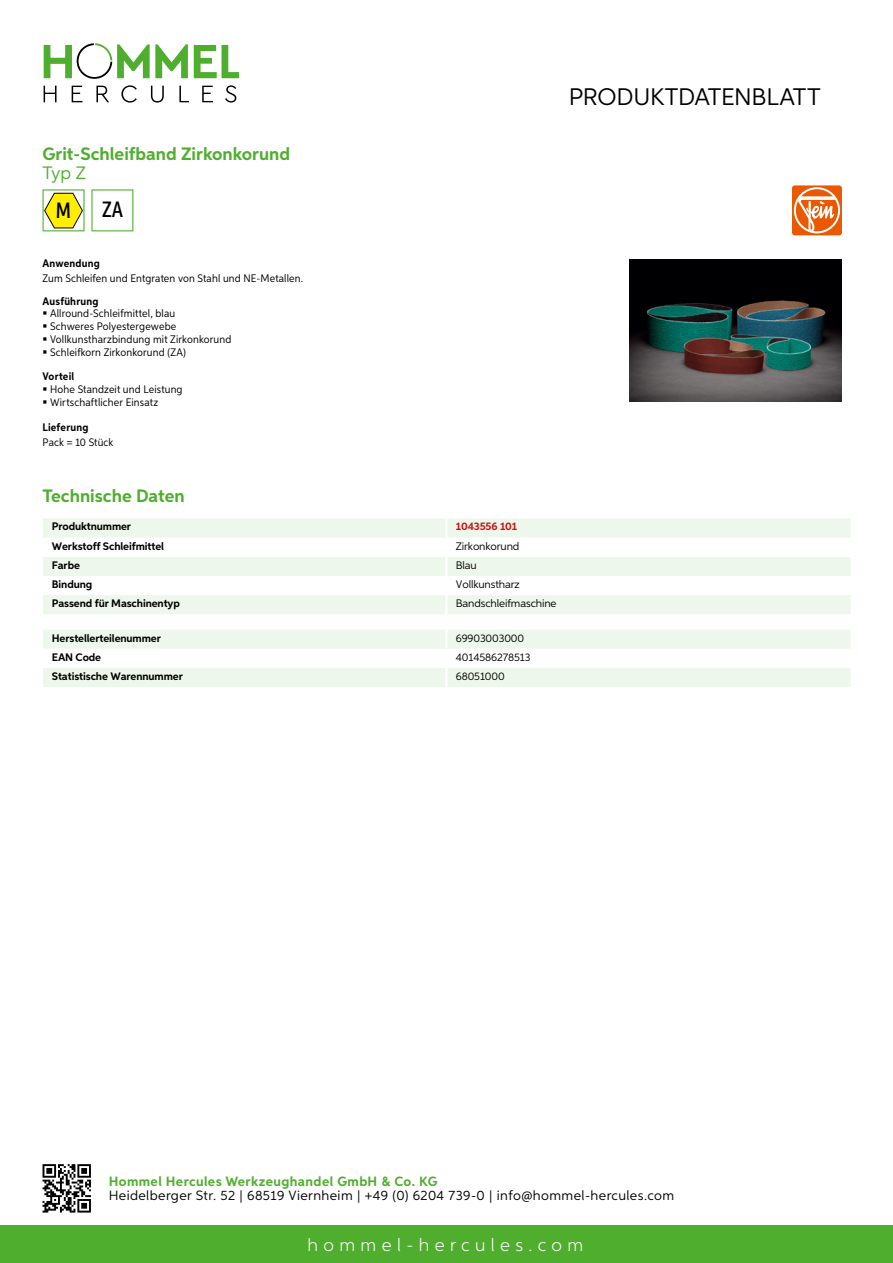
<style>
.page{position:relative;width:893px;height:1263px;background:#fff}
.page>*{position:absolute;margin:0;border:0;box-sizing:border-box;transform-origin:0 0}
.t1{font:24px "Aspira";letter-spacing:-.01em;color:#000}
.t2{font:500 22.2px "Aspira XX Nar";color:#000}
.t3{font:700 18px "Aspira";color:#50ae2f}
.t4{font:300 18px "Aspira";letter-spacing:.3em;color:#fff}
.t5{font:18px "Aspira";color:#50ae2f}
.t6{font:13.5px "Aspira";letter-spacing:.03em;color:#000}
.t7{font:700 13.5px "Aspira";letter-spacing:.03em;color:#50ae2f}
.t8{font:10.95px/12.8px "Aspira Nar";letter-spacing:.015em;color:#000}
.t9{font:700 10.95px "Aspira";letter-spacing:-.01em;color:#000}
.t10{font:10.95px "Aspira";letter-spacing:-.01em;color:#000}
.t11{font:700 10.95px "Aspira Nar";letter-spacing:.02em;color:#000}
.t12{font:700 10.95px "Aspira";letter-spacing:-.01em;color:#cd1013}
</style>
<div class="page">
<div style="left:0;top:1226px;width:893px;height:37px;background:#50ae2f"></div>
<svg style="left:43px;top:1164px;width:48px;height:48px"></svg>
<svg style="left:194px;top:45px;width:45px;height:33px"></svg>
<svg style="left:44px;top:43px;width:144px;height:36px"></svg>
<svg style="left:44px;top:86px;width:13px;height:16px"></svg>
<svg style="left:72px;top:86px;width:10px;height:16px"></svg>
<svg style="left:96px;top:86px;width:13px;height:16px"></svg>
<svg style="left:121px;top:85px;width:16px;height:18px"></svg>
<svg style="left:151px;top:86px;width:13px;height:17px"></svg>
<svg style="left:179px;top:86px;width:10px;height:16px"></svg>
<svg style="left:202px;top:86px;width:11px;height:16px"></svg>
<svg style="left:225px;top:85px;width:11px;height:18px"></svg>
<div style="left:43px;top:519px;width:807px;height:95px;background:#eef7eb"></div>
<svg style="left:43px;top:538px;width:807px;height:57px"></svg>
<hr style="left:445px;top:518px;width:3px;height:20px;background:#fff">
<hr style="left:445px;top:538px;width:3px;height:19px;background:#fff">
<hr style="left:445px;top:557px;width:3px;height:19px;background:#fff">
<hr style="left:445px;top:576px;width:3px;height:19px;background:#fff">
<hr style="left:445px;top:595px;width:3px;height:19px;background:#fff">
<svg style="left:43px;top:630px;width:807px;height:57px"></svg>
<hr style="left:445px;top:668px;width:3px;height:19px;background:#fff">
<svg style="left:43px;top:189px;width:42px;height:42px"></svg>
<svg style="left:91px;top:189px;width:42px;height:42px"></svg>
<img style="left:629px;top:259px;width:213px;height:142px">
<div style="left:792px;top:185px;width:50px;height:50px;background:#ea5901;border-radius:3px"></div>
<svg style="left:794px;top:187px;width:46px;height:46px"></svg>
<div style="left:796px;top:189px;width:42px;height:42px;background:#ea5901;border-radius:50%"></div>
<svg style="left:798px;top:196px;width:38px;height:35px"></svg>
<h3 class="t3" style="left:43px;top:142px;width:249px">Grit-Schleifband Zirkonkorund</h3>
<h3 class="t5" style="left:43px;top:162px;width:45px">Typ Z</h3>
<h2 class="t2" style="left:56px;top:197px;width:17px">M</h2>
<h2 class="t2" style="left:102px;top:196px;width:23px">ZA</h2>
<p class="t11" style="left:43px;top:257px;width:59px">Anwendung</p>
<p class="t8" style="left:43px;top:272px;width:262px">Zum Schleifen und Entgraten von Stahl und NE-Metallen.</p>
<p class="t11" style="left:43px;top:294px;width:58px">Ausführung</p>
<p class="t8" style="left:50px;top:307px;width:183px">Allround-Schleifmittel, blau<br>Schweres Polyestergewebe Vollkunstharzbindung mit Zirkonkorund Schleifkorn Zirkonkorund (ZA)</p>
<p class="t11" style="left:43px;top:369px;width:33px">Vorteil</p>
<p class="t8" style="left:50px;top:382px;width:134px">Hohe Standzeit und Leistung<br>Wirtschaftlicher Einsatz</p>
<p class="t11" style="left:43px;top:420px;width:47px">Lieferung</p>
<p class="t8" style="left:43px;top:436px;width:72px">Pack = 10 Stück</p>
<h1 class="t1" style="left:569px;top:82px;width:253px">Produktdatenblatt</h1>
<h3 class="t3" style="left:43px;top:484px;width:144px">Technische Daten</h3>
<p class="t9" style="left:52px;top:520px;width:81px">Produktnummer</p>
<p class="t12" style="left:456px;top:520px;width:63px">1043556 101</p>
<p class="t9" style="left:52px;top:539px;width:114px">Werkstoff Schleifmittel</p>
<p class="t10" style="left:456px;top:539px;width:65px">Zirkonkorund</p>
<p class="t9" style="left:52px;top:558px;width:30px">Farbe</p>
<p class="t10" style="left:456px;top:558px;width:23px">Blau</p>
<p class="t9" style="left:52px;top:577px;width:42px">Bindung</p>
<p class="t10" style="left:456px;top:577px;width:66px">Vollkunstharz</p>
<p class="t9" style="left:52px;top:596px;width:130px">Passend für Maschinentyp</p>
<p class="t10" style="left:456px;top:597px;width:102px">Bandschleifmaschine</p>
<p class="t9" style="left:52px;top:631px;width:111px">Herstellerteilenummer</p>
<p class="t10" style="left:456px;top:631px;width:70px">69903003000</p>
<p class="t9" style="left:52px;top:650px;width:51px">EAN Code</p>
<p class="t10" style="left:456px;top:650px;width:76px">4014586278513</p>
<p class="t9" style="left:52px;top:669px;width:132px">Statistische Warennummer</p>
<p class="t10" style="left:456px;top:669px;width:50px">68051000</p>
<p class="t7" style="left:109px;top:1172px;width:330px">Hommel Hercules Werkzeughandel GmbH &amp; Co. KG</p>
<p class="t6" style="left:109px;top:1187px;width:567px">Heidelberger Str. 52 | 68519 Viernheim | +49 (0) 6204 739-0 | info@hommel-hercules.com</p>
<h3 class="t4" style="left:307px;top:1234px;width:277px">hommel-hercules.com</h3>
</div>
